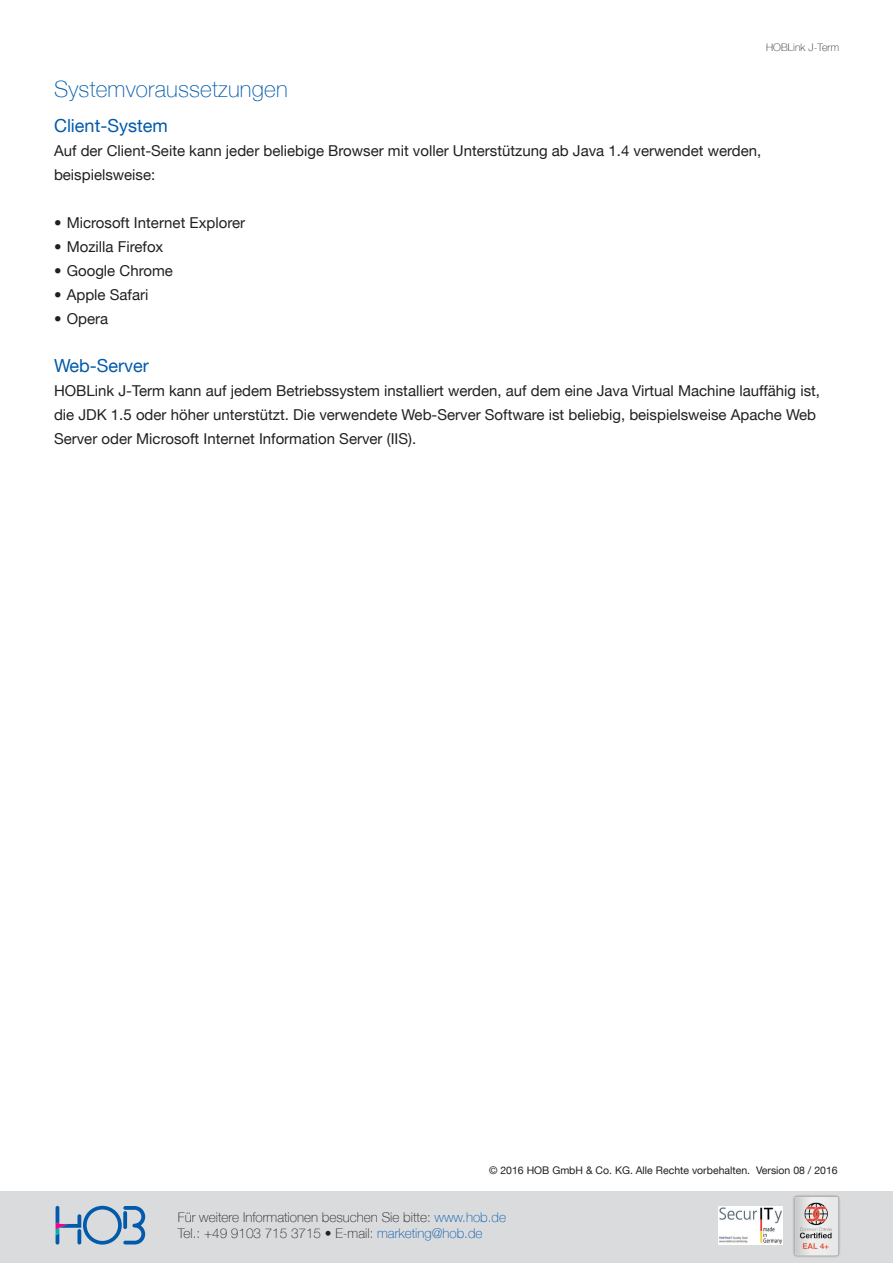
<style>
.page{position:relative;width:893px;height:1263px;background:#fff}
.page>*{position:absolute;margin:0;border:0;box-sizing:border-box;transform-origin:0 0}
.t1{font:100 22.5px "Helvetica Neue LT";letter-spacing:.01em;color:#015aaa}
.t2{font:18px "Helvetica Neue LT";color:#015aaa}
.t3{font:15px/24px "Helvetica Neue LT";color:#231f20}
.t4{font:100 13.5px "Helvetica Neue LT";color:#231f20}
.t5{font:10.5px "Helvetica Neue LT";color:#231f20}
.t6{font:100 10.5px "Helvetica Neue LT";letter-spacing:.01em;color:#231f20}
.s1{color:#015aaa}
</style>
<div class="page">
<div style="left:0;top:1191px;width:893px;height:72px;background:#dadbdd"></div>
<img style="left:719px;top:1206px;width:64px;height:38px">
<img style="left:793px;top:1195px;width:47px;height:62px">
<svg style="left:56px;top:1206px;width:89px;height:38px"></svg>
<p class="t6" style="left:766px;top:41px;width:74px">HOBLink J-Term</p>
<p class="t1" style="left:54px;top:77px;width:235px">Systemvoraussetzungen</p>
<p class="t2" style="left:54px;top:115px;width:115px">Client-System</p>
<p class="t3" style="left:54px;top:138px;width:709px">Auf der Client-Seite kann jeder beliebige Browser mit voller Unterstützung ab Java 1.4 verwendet werden, beispielsweise:</p>
<p class="t3" style="left:54px;top:210px;width:193px">• Microsoft Internet Explorer</p>
<p class="t3" style="left:54px;top:234px;width:111px">• Mozilla Firefox</p>
<p class="t3" style="left:54px;top:258px;width:120px">• Google Chrome</p>
<p class="t3" style="left:54px;top:282px;width:96px">• Apple Safari</p>
<p class="t3" style="left:54px;top:306px;width:56px">• Opera</p>
<p class="t2" style="left:54px;top:355px;width:96px">Web-Server</p>
<p class="t3" style="left:54px;top:378px;width:768px">HOBLink J-Term kann auf jedem Betriebssystem installiert werden, auf dem eine Java Virtual Machine lauffähig ist, die JDK 1.5 oder höher unterstützt. Die verwendete Web-Server Software ist beliebig, beispielsweise Apache Web<br>Server oder Microsoft Internet Information Server (IIS).</p>
<p class="t5" style="left:489px;top:1164px;width:350px">© 2016 HOB GmbH &amp; Co. KG. Alle Rechte vorbehalten. Version 08 / 2016</p>
<p class="t4" style="left:178px;top:1210px;width:330px">Für weitere Informationen besuchen Sie bitte: <span class="s1">www.hob.de</span></p>
<p class="t4" style="left:178px;top:1226px;width:306px">Tel.: +49 9103 715 3715 • E-mail: <span class="s1">marketing@hob.de</span></p>
</div>
